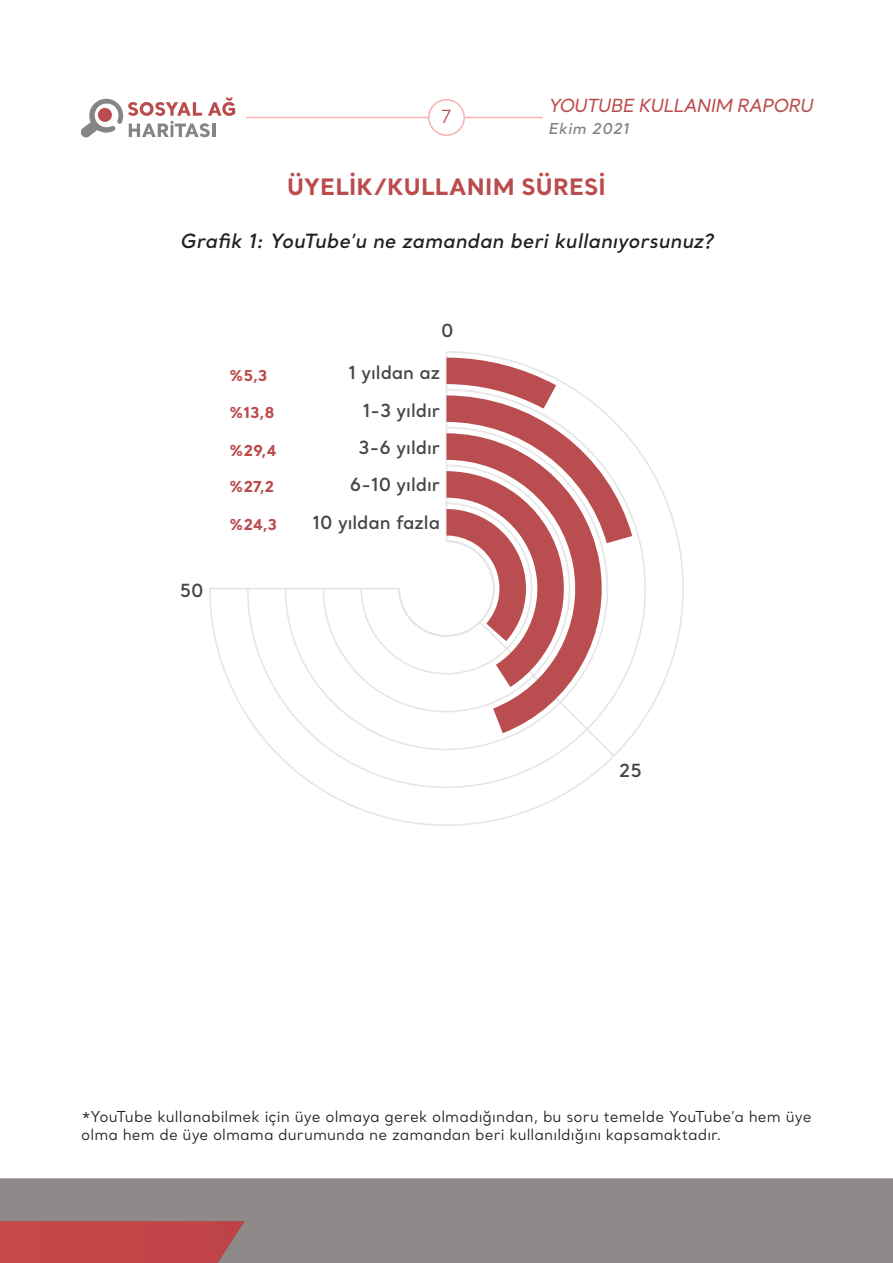
<style>
.page{position:relative;width:893px;height:1263px;background:#fff}
.page>*{position:absolute;margin:0;border:0;box-sizing:border-box;transform-origin:0 0}
.ANA_METIN{font:700 22.5px "Santral";letter-spacing:.01em;color:#ba4c4e}
.ANA_METIN-2{font:italic 600 19.5px "Santral";letter-spacing:.01em;color:#231f20}
.t1{font:600 18px "Santral";color:#434749}
.t2{font:italic 500 18px "Santral";letter-spacing:-.03em;color:#ba4c4e}
.t3{font:18px "Santral";color:#bc4c4e}
.ANA_METIN-3{font:15px/18px "Santral";letter-spacing:.005em;color:#231f20}
.t4{font:700 15px "Santral";color:#ba4c4d}
.t5{font:italic 600 15px "Santral";letter-spacing:.04em;color:#848587}
</style>
<div class="page">
<div style="left:0;top:1178px;width:893px;height:85px;background:#8e8a8a"></div>
<div style="left:0;top:1221px;width:245px;height:42px;background:#c24648"></div>
<hr style="left:246px;top:117px;width:182px;height:1px;background:#f37d7d">
<hr style="left:465px;top:117px;width:78px;height:1px;background:#f37d7d">
<div style="left:428px;top:99px;width:37px;height:37px;border:2px solid #f37d7d;border-radius:50%"></div>
<svg style="left:80px;top:98px;width:155px;height:40px"></svg>
<svg style="left:209px;top:351px;width:475px;height:475px"></svg>
<svg style="left:446px;top:687px;width:167px;height:46px"></svg>
<svg style="left:446px;top:358px;width:186px;height:329px"></svg>
<p class="t3" style="left:441px;top:105px;width:12px">7</p>
<p class="t2" style="left:548px;top:94px;width:266px">YOUTUBE KULLANIM RAPORU</p>
<p class="t5" style="left:548px;top:119px;width:82px">Ekim 2021</p>
<p class="ANA_METIN" style="left:287px;top:171px;width:320px">ÜYELİK/KULLANIM SÜRESİ</p>
<p class="ANA_METIN-2" style="left:180px;top:228px;width:535px">Grafik 1: YouTube’u ne zamandan beri kullanıyorsunuz?</p>
<p class="t1" style="left:180px;top:579px;width:25px">50</p>
<p class="t4" style="left:229px;top:365px;width:40px">%5,3</p>
<p class="t4" style="left:229px;top:402px;width:47px">%13,8</p>
<p class="t4" style="left:229px;top:440px;width:49px">%29,4</p>
<p class="t4" style="left:229px;top:477px;width:47px">%27,2</p>
<p class="t4" style="left:229px;top:514px;width:50px">%24,3</p>
<p class="t1" style="left:441px;top:319px;width:14px">0</p>
<p class="t1" style="left:348px;top:361px;width:93px">1 yıldan az</p>
<p class="t1" style="left:363px;top:398px;width:79px">1-3 yıldır</p>
<p class="t1" style="left:359px;top:436px;width:83px">3-6 yıldır</p>
<p class="t1" style="left:350px;top:473px;width:92px">6-10 yıldır</p>
<p class="t1" style="left:313px;top:511px;width:129px">10 yıldan fazla</p>
<p class="t1" style="left:619px;top:758px;width:25px">25</p>
<p class="ANA_METIN-3" style="left:81px;top:1107px;width:732px">*YouTube kullanabilmek için üye olmaya gerek olmadığından, bu soru temelde YouTube’a hem üye olma hem de üye olmama durumunda ne zamandan beri kullanıldığını kapsamaktadır.</p>
</div>
